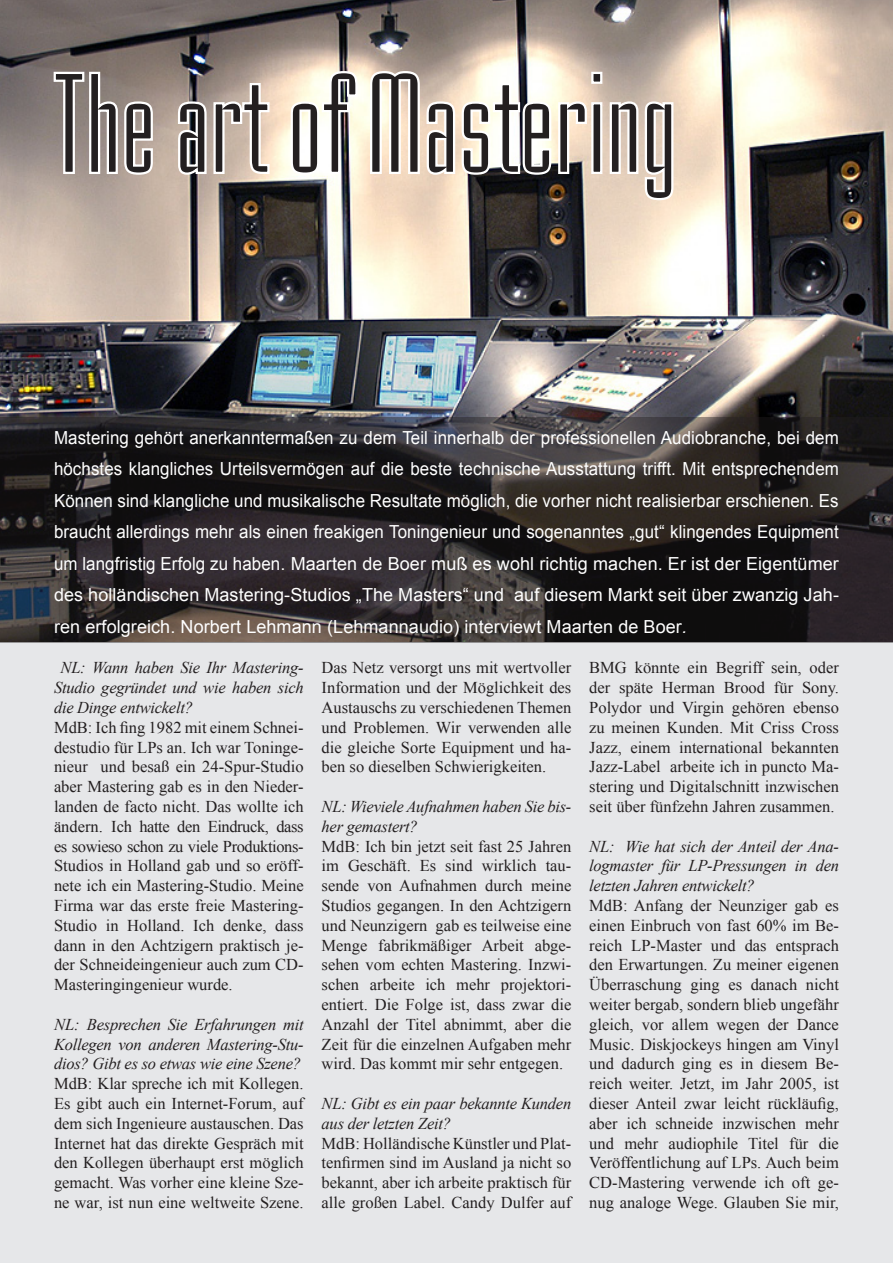
<style>
.page{position:relative;width:893px;height:1263px;background:#fff}
.page>*{position:absolute;margin:0;border:0;box-sizing:border-box;transform-origin:0 0}
.t1{font:18px/31.5px "Arial";letter-spacing:.005em;color:#fff;text-align:justify;scale:.94 1}
.t2{font:16.5px/19.8px "Times New Roman";color:#231f20;text-align:justify}
.t3{font:italic 16.5px/19.8px "Times New Roman";letter-spacing:-.015em;color:#231f20;text-align:justify}
.s1{font-style:italic}
</style>
<div class="page">
<img style="left:0;top:0;width:893px;height:417px">
<div style="left:0;top:642px;width:893px;height:621px;background:#e6e7e9"></div>
<svg style="left:0;top:417px;width:893px;height:225px;background:#2a2627"></svg>
<svg style="left:52px;top:70px;width:623px;height:131px"></svg>
<p class="t1" style="left:54px;top:422px;width:837px">Mastering gehört anerkanntermaßen zu dem Teil innerhalb der professionellen Audiobranche, bei dem höchstes klangliches Urteilsvermögen auf die beste technische Ausstattung trifft. Mit entsprechendem Können sind klangliche und musikalische Resultate möglich, die vorher nicht realisierbar erschienen. Es braucht allerdings mehr als einen freakigen Toningenieur und sogenanntes „gut“ klingendes Equipment um langfristig Erfolg zu haben. Maarten de Boer muß es wohl richtig machen. Er ist der Eigentümer des holländischen Mastering-Studios „The Masters“ und auf diesem Markt seit über zwanzig Jah&shy;ren erfolgreich. Norbert Lehmann (Lehmannaudio) interviewt Maarten de Boer<span class="s1">.</span></p>
<p class="t3" style="left:54px;top:658px;width:251px;text-indent:7px">NL: Wann haben Sie Ihr Mastering-Studio gegründet und wie haben sich die Dinge entwickelt?</p>
<p class="t2" style="left:54px;top:717px;width:251px">MdB: Ich fing 1982 mit einem Schnei&shy;destudio für LPs an. Ich war Toninge&shy;nieur und besaß ein 24-Spur-Studio aber Mastering gab es in den Nieder&shy;landen de facto nicht. Das wollte ich ändern. Ich hatte den Eindruck, dass es sowieso schon zu viele Produktions-Studios in Holland gab und so eröff&shy;nete ich ein Mastering-Studio. Meine Firma war das erste freie Mastering-Studio in Holland. Ich denke, dass dann in den Achtzigern praktisch je&shy;der Schneideingenieur auch zum CD-Masteringingenieur wurde.</p>
<p class="t3" style="left:54px;top:1014px;width:251px">NL: Besprechen Sie Erfahrungen mit Kollegen von anderen Mastering-Stu&shy;dios? Gibt es so etwas wie eine Szene?</p>
<p class="t2" style="left:54px;top:1073px;width:251px">MdB: Klar spreche ich mit Kollegen.<br>Es gibt auch ein Internet-Forum, auf dem sich Ingenieure austauschen. Das Internet hat das direkte Gespräch mit den Kollegen überhaupt erst möglich gemacht. Was vorher eine kleine Sze&shy;ne war, ist nun eine weltweite Szene.</p>
<p class="t2" style="left:322px;top:658px;width:251px">Das Netz versorgt uns mit wertvoller Information und der Möglichkeit des Austauschs zu verschiedenen Themen und Problemen. Wir verwenden alle die gleiche Sorte Equipment und ha&shy;ben so dieselben Schwierigkeiten.</p>
<p class="t3" style="left:322px;top:796px;width:251px">NL: Wieviele Aufnahmen haben Sie bis&shy;her gemastert?</p>
<p class="t2" style="left:322px;top:836px;width:251px">MdB: Ich bin jetzt seit fast 25 Jahren im Geschäft. Es sind wirklich tau&shy;sende von Aufnahmen durch meine Studios gegangen. In den Achtzigern und Neunzigern gab es teilweise eine Menge fabrikmäßiger Arbeit abge&shy;sehen vom echten Mastering. Inzwi&shy;schen arbeite ich mehr projektori&shy;entiert. Die Folge ist, dass zwar die Anzahl der Titel abnimmt, aber die Zeit für die einzelnen Aufgaben mehr wird. Das kommt mir sehr entgegen.</p>
<p class="t3" style="left:322px;top:1093px;width:251px">NL: Gibt es ein paar bekannte Kunden aus der letzten Zeit?</p>
<p class="t2" style="left:322px;top:1133px;width:251px">MdB: Holländische Künstler und Plat&shy;tenfirmen sind im Ausland ja nicht so bekannt, aber ich arbeite praktisch für alle großen Label. Candy Dulfer auf</p>
<p class="t2" style="left:589px;top:658px;width:251px">BMG könnte ein Begriff sein, oder der späte Herman Brood für Sony.<br>Polydor und Virgin gehören ebenso zu meinen Kunden. Mit Criss Cross Jazz, einem international bekannten Jazz-Label arbeite ich in puncto Ma&shy;stering und Digitalschnitt inzwischen seit über fünfzehn Jahren zusammen.</p>
<p class="t3" style="left:589px;top:836px;width:251px">NL: Wie hat sich der Anteil der Ana&shy;logmaster für LP-Pressungen in den letzten Jahren entwickelt?</p>
<p class="t2" style="left:589px;top:895px;width:251px">MdB: Anfang der Neunziger gab es einen Einbruch von fast 60% im Be&shy;reich LP-Master und das entsprach den Erwartungen. Zu meiner eigenen Überraschung ging es danach nicht weiter bergab, sondern blieb ungefähr gleich, vor allem wegen der Dance Music. Diskjockeys hingen am Vinyl und dadurch ging es in diesem Be&shy;reich weiter. Jetzt, im Jahr 2005, ist dieser Anteil zwar leicht rückläufig, aber ich schneide inzwischen mehr und mehr audiophile Titel für die Veröffentlichung auf LPs. Auch beim CD-Mastering verwende ich oft ge&shy;nug analoge Wege. Glauben Sie mir,</p>
</div>
